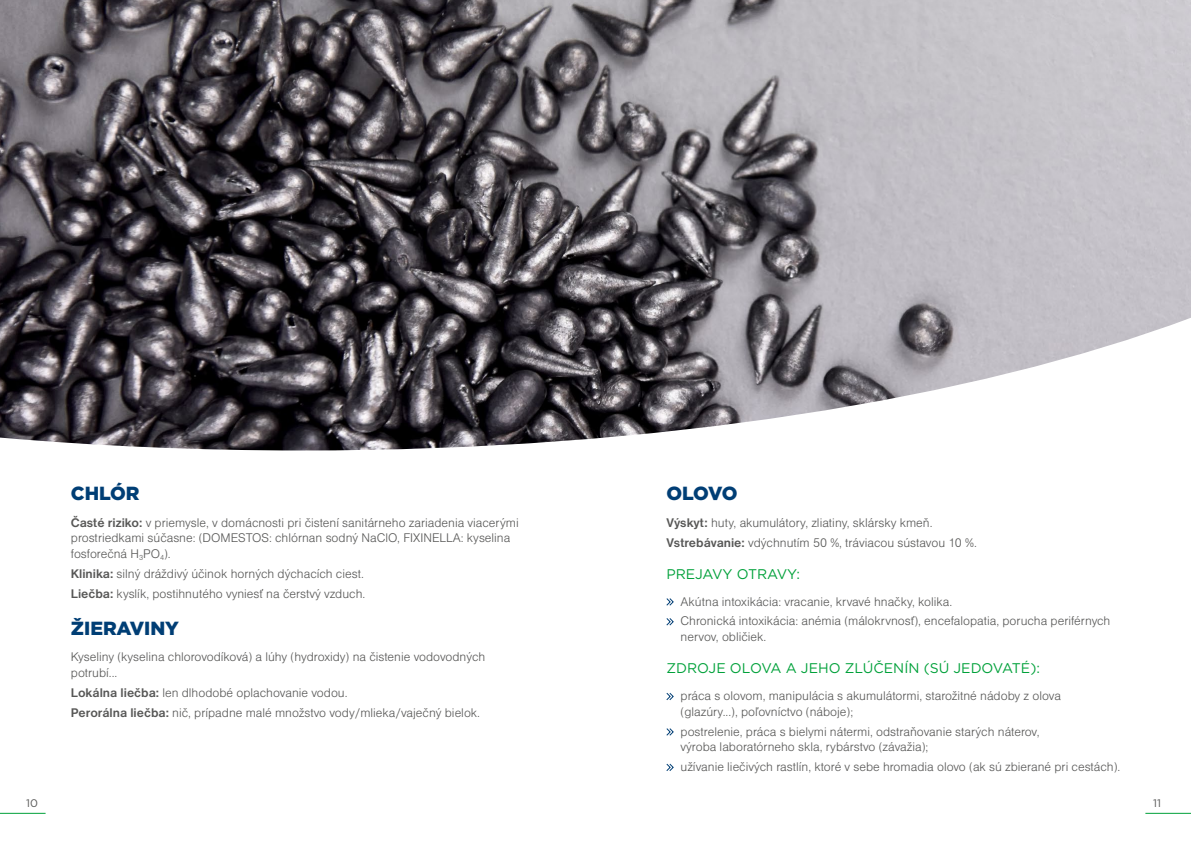
<style>
.page{position:relative;width:1191px;height:842px;background:#fff}
.page>*{position:absolute;margin:0;border:0;box-sizing:border-box;transform-origin:0 0}
.t1{font:900 19px "Gotham";color:#003e75}
.t2{font:14px "Gotham";color:#00a13a}
.t3{font:14px "Gotham";letter-spacing:-.02em;color:#00a13a}
.t4{font:13px/15.6px "Nimbus Sans DOT Ligh";color:#575756}
.t5{font:11px "Gotham";color:#575756}
.s1{font-family:"Nimbus Sans DOT";font-weight:700}
</style>
<div class="page">
<hr style="left:0;top:813px;width:46px;height:1px;background:#00a13a">
<hr style="left:1145px;top:813px;width:46px;height:1px;background:#00a13a">
<svg style="left:666px;top:598px;width:8px;height:8px"></svg>
<svg style="left:666px;top:618px;width:8px;height:8px"></svg>
<svg style="left:666px;top:693px;width:8px;height:7px"></svg>
<svg style="left:666px;top:728px;width:8px;height:8px"></svg>
<svg style="left:666px;top:763px;width:8px;height:8px"></svg>
<img style="left:0;top:0;width:1191px;height:450px">
<h1 class="t1" style="left:71px;top:482px;width:70px">CHLÓR</h1>
<p class="t4" style="left:71px;top:514px;width:449px"><span class="s1">Časté riziko:</span> v priemysle, v domácnosti pri čistení sanitárneho zariadenia viacerými prostriedkami súčasne: (DOMESTOS: chlórnan sodný NaClO, FIXINELLA: kyselina fosforečná H<sub>3</sub>PO<sub>4</sub>).</p>
<p class="t4" style="left:71px;top:563px;width:296px;line-height:19.9px"><span class="s1">Klinika:</span> silný dráždivý účinok horných dýchacích ciest.<br><span class="s1">Liečba:</span> kyslík, postihnutého vyniesť na čerstvý vzduch.</p>
<h1 class="t1" style="left:71px;top:617px;width:110px">ŽIERAVINY</h1>
<p class="t4" style="left:71px;top:649px;width:416px">Kyseliny (kyselina chlorovodíková) a lúhy (hydroxidy) na čistenie vodovodných potrubí...</p>
<p class="t4" style="left:71px;top:682px;width:411px;line-height:19.9px"><span class="s1">Lokálna liečba:</span> len dlhodobé oplachovanie vodou.<br><span class="s1">Perorálna liečba:</span> nič, prípadne malé množstvo vody/mlieka/vaječný bielok.</p>
<h1 class="t1" style="left:666px;top:482px;width:73px">OLOVO</h1>
<p class="t4" style="left:666px;top:512px;width:312px;line-height:19.9px"><span class="s1">Výskyt:</span> huty, akumulátory, zliatiny, sklársky kmeň.<br><span class="s1">Vstrebávanie:</span> vdýchnutím 50 %, tráviacou sústavou 10 %.</p>
<p class="t3" style="left:666px;top:566px;width:135px">PREJAVY OTRAVY:</p>
<p class="t4" style="left:680px;top:591px;width:431px;line-height:19.9px">Akútna intoxikácia: vracanie, krvavé hnačky, kolika.<br>Chronická intoxikácia: anémia (málokrvnosť), encefalopatia, porucha periférnych</p>
<p class="t4" style="left:680px;top:629px;width:87px">nervov, obličiek.</p>
<p class="t2" style="left:666px;top:661px;width:375px">ZDROJE OLOVA A JEHO ZLÚČENÍN (SÚ JEDOVATÉ):</p>
<p class="t4" style="left:680px;top:688px;width:382px">práca s olovom, manipulácia s akumulátormi, starožitné nádoby z olova (glazúry...), poľovníctvo (náboje);</p>
<p class="t4" style="left:680px;top:723px;width:360px">postrelenie, práca s bielymi nátermi, odstraňovanie starých náterov, výroba laboratórneho skla, rybárstvo (závažia);</p>
<p class="t4" style="left:680px;top:759px;width:441px">užívanie liečivých rastlín, ktoré v sebe hromadia olovo (ak sú zbierané pri cestách).</p>
<p class="t5" style="left:26px;top:797px;width:13px">10</p>
<p class="t5" style="left:1153px;top:797px;width:9px">11</p>
</div>
